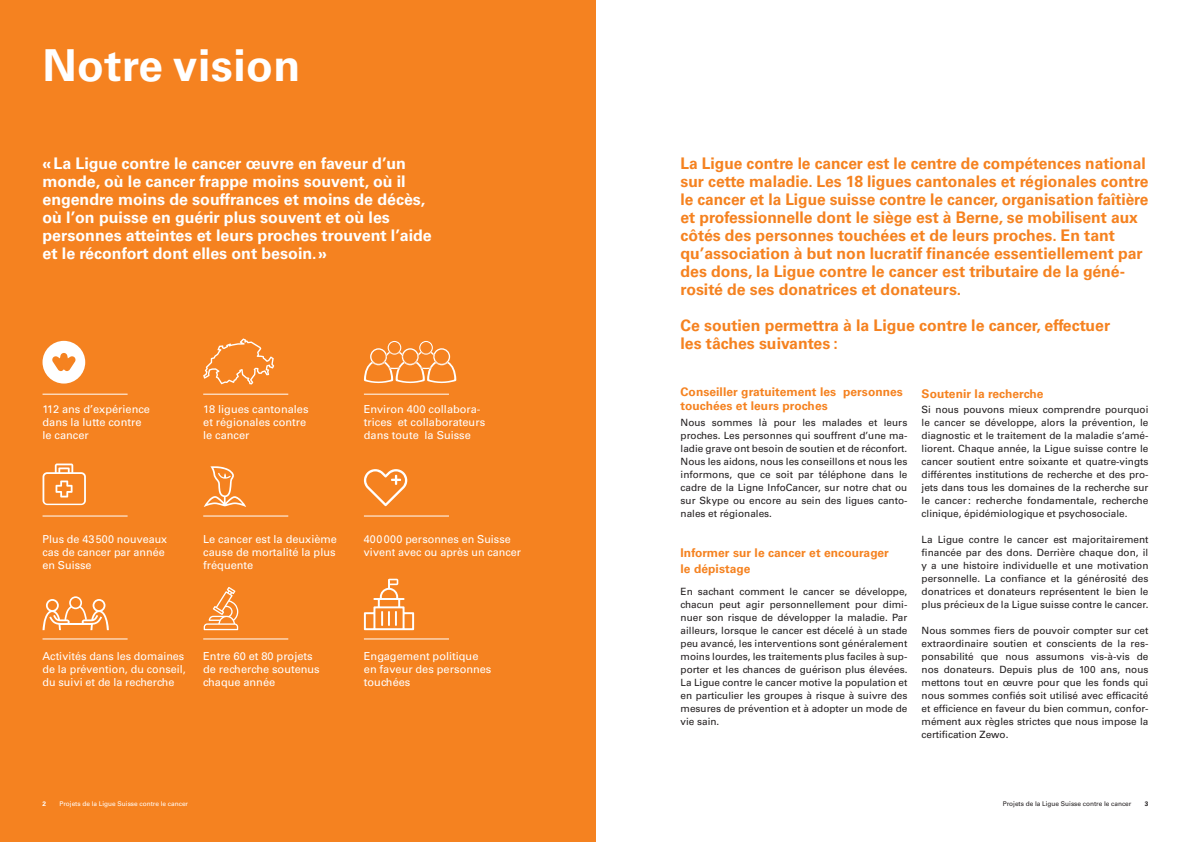
<style>
.page{position:relative;width:1191px;height:842px;background:#fff}
.page>*{position:absolute;margin:0;border:0;box-sizing:border-box;transform-origin:0 0}
.t1{font:700 44px "Univers LT Std";letter-spacing:.01em;color:#fff}
.t2{font:700 16px/18px "Univers LT Std";color:#f58220}
.t3{font:700 16px/18px "Univers LT Std";color:#fff}
.t4{font:700 12px/14px "Univers LT Std";letter-spacing:.005em;color:#f58220}
.t5{font:11px/13px "Univers LT Std";color:#fff}
.t6{font:10px/13px "Univers LT Std";color:#231f20;text-align:justify}
.t7{font:6.5px "Univers LT Std";color:#fff}
.t8{font:6.5px "Univers LT Std";color:#231f20}
.t9{font:700 6.5px "Univers LT Std";color:#fff}
.t10{font:700 6.5px "Univers LT Std";color:#231f20}
</style>
<div class="page">
<div style="left:0;top:0;width:595px;height:842px;background:#f58220"></div>
<svg style="left:364px;top:341px;width:92px;height:42px"></svg>
<hr style="left:43px;top:394px;width:85px;height:1px;background:#fff">
<hr style="left:43px;top:639px;width:85px;height:1px;background:#fff">
<hr style="left:203px;top:394px;width:85px;height:1px;background:#fff">
<hr style="left:43px;top:516px;width:85px;height:1px;background:#fff">
<hr style="left:203px;top:639px;width:85px;height:1px;background:#fff">
<hr style="left:364px;top:394px;width:85px;height:1px;background:#fff">
<hr style="left:203px;top:516px;width:85px;height:1px;background:#fff">
<hr style="left:364px;top:516px;width:85px;height:1px;background:#fff">
<hr style="left:364px;top:639px;width:85px;height:1px;background:#fff">
<svg style="left:204px;top:587px;width:34px;height:43px"></svg>
<svg style="left:364px;top:579px;width:50px;height:51px"></svg>
<svg style="left:364px;top:469px;width:43px;height:37px"></svg>
<svg style="left:43px;top:463px;width:43px;height:42px"></svg>
<svg style="left:203px;top:338px;width:71px;height:46px"></svg>
<svg style="left:43px;top:341px;width:42px;height:43px"></svg>
<svg style="left:204px;top:466px;width:42px;height:41px"></svg>
<svg style="left:43px;top:596px;width:66px;height:34px"></svg>
<hr style="left:59px;top:623px;width:34px;height:2px;background:#fff">
<h1 class="t1" style="left:43px;top:40px;width:259px">Notre vision</h1>
<p class="t3" style="left:43px;top:155px;width:391px">«La Ligue contre le cancer œuvre en faveur d’un monde, où le cancer frappe moins souvent, où il engendre moins de souffrances et moins de décès, où l’on puisse en guérir plus souvent et où les personnes atteintes et leurs proches trouvent l’aide et le réconfort dont elles ont besoin.»</p>
<p class="t5" style="left:43px;top:403px;width:109px">112 ans d’expérience dans la lutte contre le cancer</p>
<p class="t5" style="left:203px;top:403px;width:107px">18 ligues cantonales et régionales contre le cancer</p>
<p class="t5" style="left:364px;top:403px;width:123px">Environ 400 collabora&shy;trices et collaborateurs dans toute la Suisse</p>
<p class="t5" style="left:43px;top:533px;width:126px">Plus de 43500 nouveaux cas de cancer par année en Suisse</p>
<p class="t5" style="left:203px;top:533px;width:135px">Le cancer est la deuxième cause de mortalité la plus fréquente</p>
<p class="t5" style="left:364px;top:533px;width:159px">400000 personnes en Suisse vivent avec ou après un cancer</p>
<p class="t5" style="left:43px;top:650px;width:145px">Activités dans les domaines de la prévention, du conseil, du suivi et de la recherche</p>
<p class="t5" style="left:203px;top:650px;width:118px">Entre 60 et 80 projets de recherche soutenus chaque année</p>
<p class="t5" style="left:364px;top:650px;width:129px">Engagement politique en faveur des personnes touchées</p>
<p class="t2" style="left:680px;top:155px;width:469px">La Ligue contre le cancer est le centre de compétences national sur cette maladie. Les 18 ligues cantonales et régionales contre le cancer et la Ligue suisse contre le cancer, organisation faîtière et professionnelle dont le siège est à Berne, se mobilisent aux côtés des personnes touchées et de leurs proches. En tant qu’association à but non lucratif financée essentiellement par des dons, la Ligue contre le cancer est tributaire de la géné&shy;rosité de ses donatrices et donateurs.</p>
<h2 class="t2" style="left:680px;top:317px;width:431px">Ce soutien permettra à la Ligue contre le cancer, effectuer les tâches suivantes :</h2>
<p class="t4" style="left:680px;top:385px;width:224px">Conseiller gratuitement les personnes touchées et leurs proches</p>
<p class="t6" style="left:680px;top:416px;width:228px">Nous sommes là pour les malades et leurs proches. Les personnes qui souffrent d’une ma&shy;ladie grave ont besoin de soutien et de réconfort.<br>Nous les aidons, nous les conseillons et nous les informons, que ce soit par téléphone dans le cadre de la Ligne InfoCancer, sur notre chat ou sur Skype ou encore au sein des ligues canto&shy;nales et régionales.</p>
<p class="t4" style="left:680px;top:545px;width:210px;line-height:16px">Informer sur le cancer et encourager le dépistage</p>
<p class="t6" style="left:680px;top:585px;width:228px">En sachant comment le cancer se développe, chacun peut agir personnellement pour dimi&shy;nuer son risque de développer la maladie. Par ailleurs, lorsque le cancer est décelé à un stade peu avancé, les interventions sont généralement moins lourdes, les traitements plus faciles à sup&shy;porter et les chances de guérison plus élevées.<br>La Ligue contre le cancer motive la population et en particulier les groupes à risque à suivre des mesures de prévention et à adopter un mode de vie sain.</p>
<p class="t4" style="left:921px;top:387px;width:123px">Soutenir la recherche</p>
<p class="t6" style="left:921px;top:403px;width:228px">Si nous pouvons mieux comprendre pourquoi le cancer se développe, alors la prévention, le diagnostic et le traitement de la maladie s‘amé&shy;liorent. Chaque année, la Ligue suisse contre le cancer soutient entre soixante et quatre-vingts différentes institutions de recherche et des pro&shy;jets dans tous les domaines de la recherche sur le cancer: recherche fondamentale, recherche clinique, épidémiologique et psychosociale.</p>
<p class="t6" style="left:921px;top:533px;width:228px">La Ligue contre le cancer est majoritairement financée par des dons. Derrière chaque don, il y a une histoire individuelle et une motivation personnelle. La confiance et la générosité des donatrices et donateurs représentent le bien le plus précieux de la Ligue suisse contre le cancer.</p>
<p class="t6" style="left:921px;top:624px;width:228px">Nous sommes fiers de pouvoir compter sur cet extraordinaire soutien et conscients de la res&shy;ponsabilité que nous assumons vis-à-vis de nos donateurs. Depuis plus de 100 ans, nous mettons tout en œuvre pour que les fonds qui nous sommes confiés soit utilisé avec efficacité et efficience en faveur du bien commun, confor&shy;mément aux règles strictes que nous impose la certification Zewo.</p>
<p class="t9" style="left:43px;top:800px;width:5px">2</p>
<p class="t7" style="left:60px;top:799px;width:130px">Projets de la Ligue Suisse contre le cancer</p>
<p class="t8" style="left:1002px;top:799px;width:130px">Projets de la Ligue Suisse contre le cancer</p>
<p class="t10" style="left:1144px;top:800px;width:5px">3</p>
</div>
